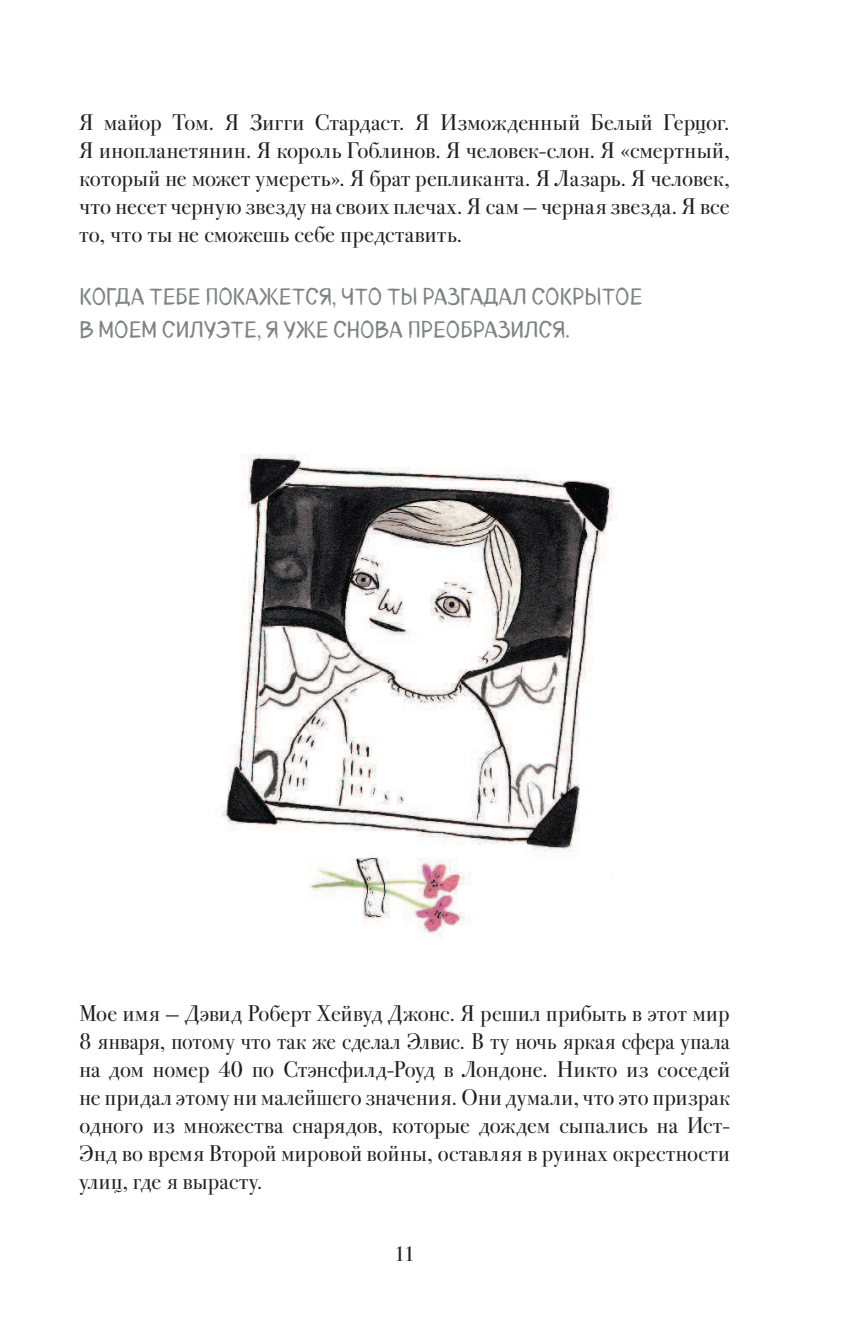
<style>
.page{position:relative;width:844px;height:1340px;background:#fff}
.page>*{position:absolute;margin:0;border:0;box-sizing:border-box;transform-origin:0 0}
.t1{font:22.75px/28px "Bodoni Sev ITC";letter-spacing:.015em;color:#231f20;text-align:justify}
.t2{font:22.75px/33.2px "TT Blushes";color:#808285}
.t3{font:21px "Bodoni Sev ITC";color:#231f20}
</style>
<div class="page">
<img style="left:221px;top:454px;width:395px;height:485px">
<p class="t1" style="left:79px;top:111px;width:651px">Я майор Том. Я Зигги Стардаст. Я Изможденный Белый Герцог.<br>Я инопланетянин. Я король Гоблинов. Я человек-слон. Я «смертный, который не может умереть». Я брат репликанта. Я Лазарь. Я человек, что несет черную звезду на своих плечах. Я сам — черная звезда. Я все то, что ты не сможешь себе представить.</p>
<p class="t2" style="left:79px;top:280px;width:564px">когДа тебе покажется, что ты разгаДал сокрытое в моем силуэте, я уже снова преобразился.</p>
<p class="t1" style="left:79px;top:1001px;width:651px">Мое имя — Дэвид Роберт Хейвуд Джонс. Я решил прибыть в этот мир 8 января, потому что так же сделал Элвис. В ту ночь яркая сфера упала на дом номер 40 по Стэнсфилд-Роуд в Лондоне. Никто из соседей не придал этому ни малейшего значения. Они думали, что это призрак одного из множества снарядов, которые дождем сыпались на Ист-Энд во время Второй мировой войны, оставляя в руинах окрестности улиц, где я вырасту.</p>
<p class="t3" style="left:394px;top:1245px;width:22px">11</p>
</div>
